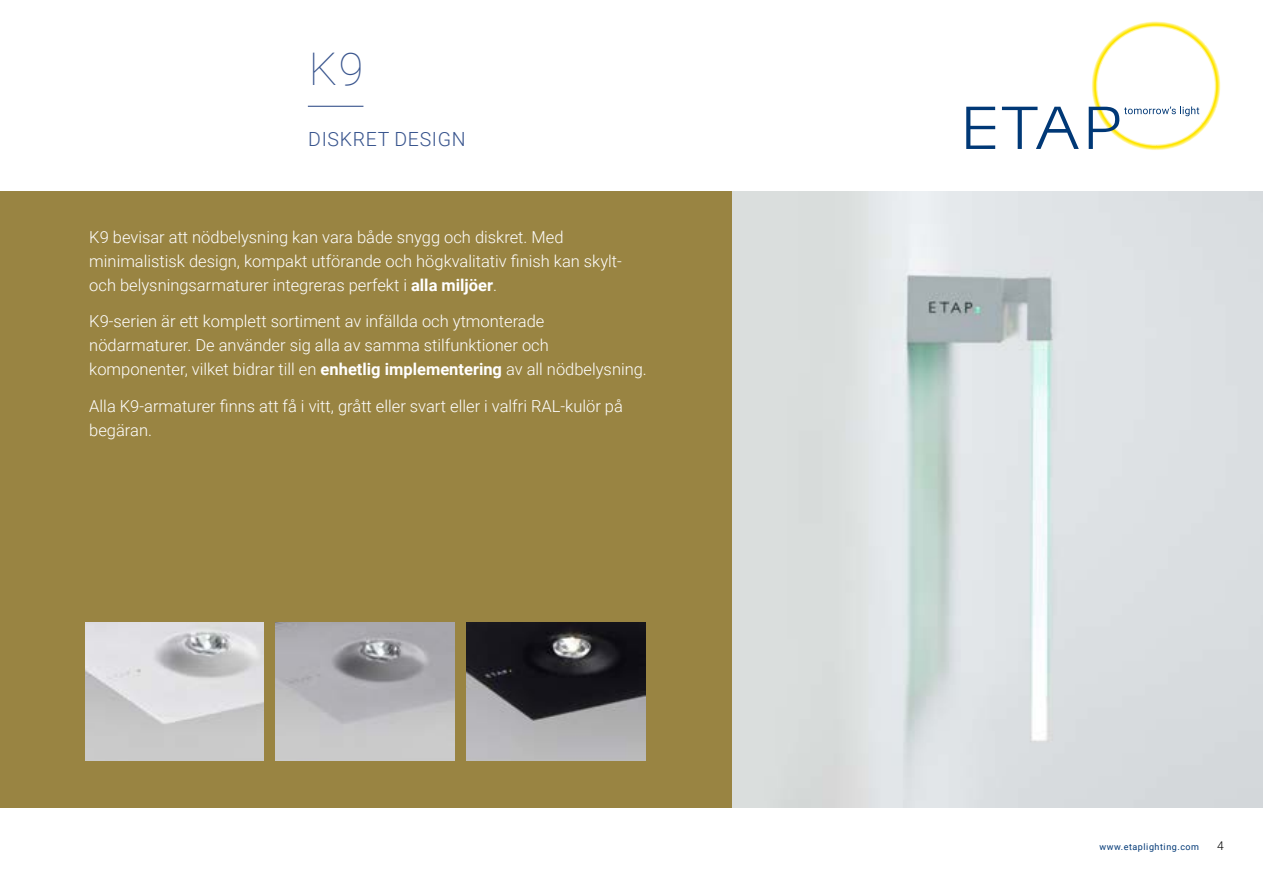
<style>
.page{position:relative;width:1263px;height:893px;background:#fff}
.page>*{position:absolute;margin:0;border:0;box-sizing:border-box;transform-origin:0 0}
.t1{font:100 45px "Roboto";color:#38548d}
.t2{font:300 19.5px "Roboto";letter-spacing:.035em;color:#38548d}
.t3{font:300 16.5px/24px "Roboto";color:#fff}
.t4{font:300 12px "Roboto";color:#000}
.t5{font:9px "Roboto";letter-spacing:.06em;color:#003876}
.s1{font-weight:700}
</style>
<div class="page">
<svg style="left:966px;top:107px;width:29px;height:42px"></svg>
<svg style="left:1002px;top:107px;width:77px;height:42px"></svg>
<svg style="left:1089px;top:21px;width:132px;height:129px"></svg>
<div style="left:0;top:191px;width:732px;height:617px;background:#998442"></div>
<img style="left:732px;top:191px;width:531px;height:617px">
<img style="left:85px;top:622px;width:178px;height:139px">
<img style="left:276px;top:622px;width:178px;height:139px">
<img style="left:467px;top:622px;width:178px;height:139px">
<hr style="left:308px;top:106px;width:55px;height:1px;background:#38548d">
<h1 class="t1" style="left:309px;top:37px;width:56px">K9</h1>
<p class="t2" style="left:308px;top:125px;width:159px">DISKRET DESIGN</p>
<p class="t3" style="left:89px;top:224px;width:534px">K9 bevisar att nödbelysning kan vara både snygg och diskret. Med minimalistisk design, kompakt utförande och högkvalitativ finish kan skylt&shy;och belysningsarmaturer integreras perfekt i <span class="s1">alla miljöer</span>.</p>
<p class="t3" style="left:89px;top:309px;width:559px">K9-serien är ett komplett sortiment av infällda och ytmonterade nödarmaturer. De använder sig alla av samma stilfunktioner och komponenter, vilket bidrar till en <span class="s1">enhetlig implementering</span> av all nödbelysning.</p>
<p class="t3" style="left:89px;top:394px;width:535px">Alla K9-armaturer finns att få i vitt, grått eller svart eller i valfri RAL-kulör på begäran.</p>
<p class="t5" style="left:1099px;top:841px;width:101px">www.etaplighting.com</p>
<p class="t4" style="left:1217px;top:838px;width:8px">4</p>
</div>
